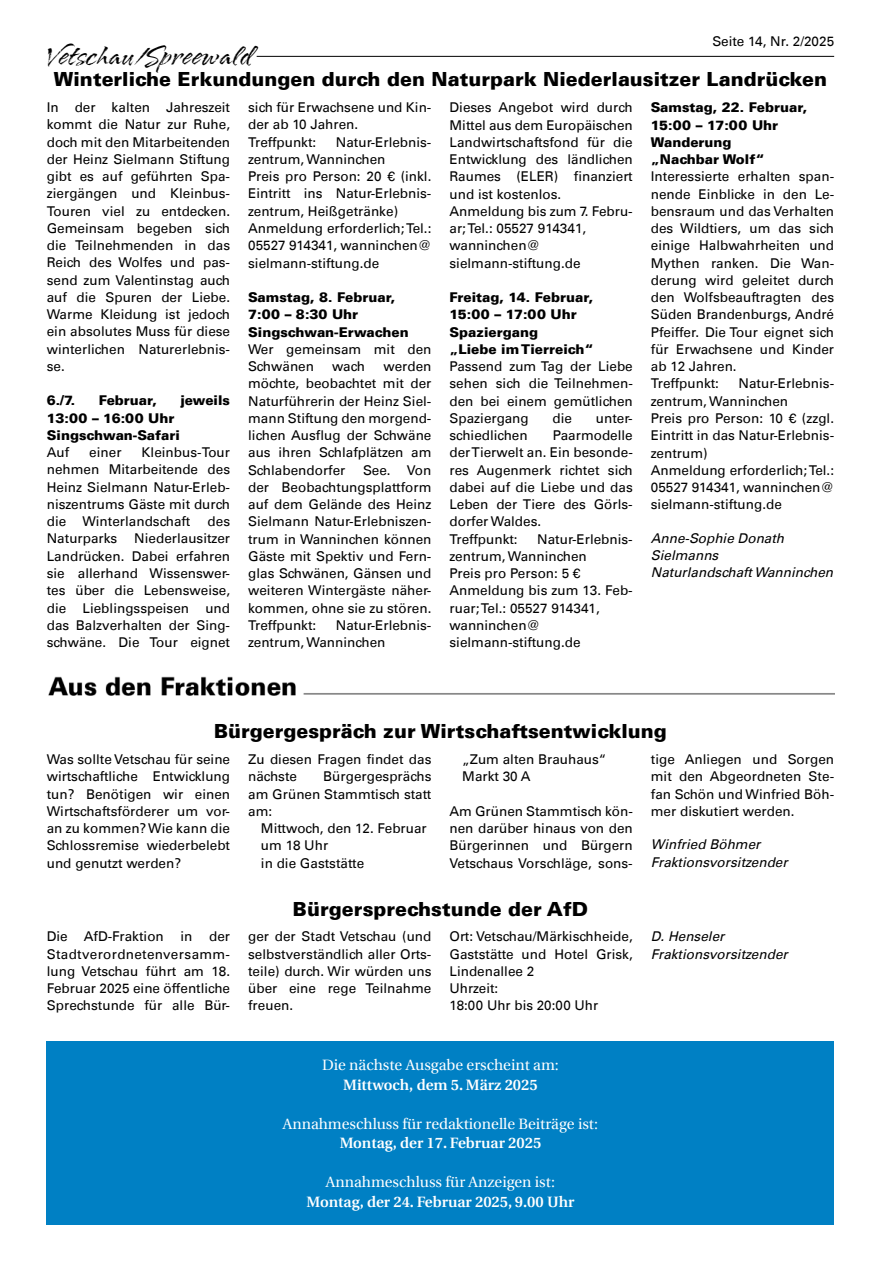
<style>
.page{position:relative;width:881px;height:1263px;background:#fff}
.page>*{position:absolute;margin:0;border:0;box-sizing:border-box;transform-origin:0 0}
.t1{font:31.5px "Arid ITCTT";color:#000}
.t2{font:900 19.5px "Univers LT";color:#000}
.t3{font:15px "Utopia";color:#fff}
.t4{font:600 15px "Utopia";color:#fff}
.t5{font:13.5px/17.2px "Univers LT";color:#000}
.t6{font:900 13.5px/17.2px "Univers LT";color:#000}
.t7{font:italic 13.5px/17.2px "Univers LT";color:#000}
</style>
<div class="page">
<hr style="left:256px;top:56px;width:577px;height:1px;background:#000">
<img style="left:48px;top:676px;width:785px;height:20px">
<div style="left:47px;top:1041px;width:786px;height:184px;background:#0080c4"></div>
<p class="t5" style="left:712px;top:33px;width:123px">Seite 14, Nr. 2/2025</p>
<h1 class="t1" style="left:47px;top:38px;width:207px">Vetschau/Spreewald</h1>
<h2 class="t2" style="left:54px;top:67px;width:774px">Winterliche Erkundungen durch den Naturpark Niederlausitzer Landrücken</h2>
<p class="t5" style="left:47px;top:99px;width:185px;text-align:justify">In der kalten Jahreszeit kommt die Natur zur Ruhe, doch mit den Mitarbeitenden der Heinz Sielmann Stiftung gibt es auf geführten Spa&shy;ziergängen und Kleinbus-Touren viel zu entdecken.<br>Gemeinsam begeben sich die Teilnehmenden in das Reich des Wolfes und pas&shy;send zum Valentinstag auch auf die Spuren der Liebe.<br>Warme Kleidung ist jedoch ein absolutes Muss für diese winterlichen Naturerlebnis&shy;se.</p>
<p class="t6" style="left:47px;top:392px;width:30px">6./7.</p>
<p class="t6" style="left:99px;top:392px;width:60px">Februar,</p>
<p class="t6" style="left:180px;top:392px;width:51px">jeweils</p>
<p class="t6" style="left:47px;top:409px;width:135px">13:00 – 16:00 Uhr<br>Singschwan-Safari</p>
<p class="t5" style="left:47px;top:444px;width:24px">Auf</p>
<p class="t5" style="left:89px;top:444px;width:34px">einer</p>
<p class="t5" style="left:248px;top:99px;width:185px">sich für Erwachsene und Kin&shy;der ab 10 Jahren.<br>Treffpunkt:</p>
<p class="t6" style="left:650px;top:99px;width:158px">Samstag, 22. Februar,<br>15:00 – 17:00 Uhr<br>Wanderung<br>„Nachbar Wolf“</p>
<p class="t5" style="left:650px;top:168px;width:185px">Interessierte erhalten span&shy;nende Einblicke in den Le&shy;bensraum und das Verhalten des Wildtiers, um das sich einige Halbwahrheiten und<br>Mythen ranken. Die Wan&shy;derung wird geleitet durch den Wolfsbeauftragten des<br>Süden Brandenburgs, André<br>Pfeiffer. Die Tour eignet sich für Erwachsene und Kinder ab 12 Jahren.<br>Treffpunkt:</p>
<p class="t5" style="left:449px;top:99px;width:185px">Dieses Angebot wird durch<br>Mittel aus dem Europäischen<br>Landwirtschaftsfond für die<br>Entwicklung des ländlichen<br>Raumes (ELER) finanziert und ist kostenlos.<br>Anmeldung bis zum 7. Febru&shy;ar; Tel.: 05527 914341, wanninchen@ sielmann-stiftung.de</p>
<p class="t6" style="left:449px;top:288px;width:145px">Freitag, 14. Februar,<br>15:00 – 17:00 Uhr<br>Spaziergang<br>„Liebe im Tierreich“</p>
<p class="t5" style="left:449px;top:358px;width:185px;text-align:justify">Passend zum Tag der Liebe sehen sich die Teilnehmen&shy;den bei einem gemütlichen Spaziergang</p>
<p class="t5" style="left:248px;top:133px;width:185px;text-indent:88px">Natur-Erlebnis&shy;zentrum, Wanninchen<br>Preis pro Person: 20 € (inkl.<br>Eintritt ins Natur-Erlebnis&shy;zentrum, Heißgetränke)<br>Anmeldung erforderlich; Tel.:<br>05527 914341, wanninchen@ sielmann-stiftung.de</p>
<p class="t6" style="left:248px;top:288px;width:162px">Samstag, 8. Februar,<br>7:00 – 8:30 Uhr<br>Singschwan-Erwachen</p>
<p class="t5" style="left:248px;top:340px;width:185px">Wer gemeinsam mit den<br>Schwänen</p>
<p class="t5" style="left:248px;top:358px;width:185px;text-align:justify;text-indent:135px">werden möchte, beobachtet mit der Naturführerin der Heinz Siel&shy;mann Stiftung den morgend&shy;lichen Ausflug der Schwäne aus ihren Schlafplätzen am Schlabendorfer</p>
<p class="t5" style="left:332px;top:358px;width:34px">wach</p>
<p class="t5" style="left:650px;top:375px;width:185px;text-indent:88px">Natur-Erlebnis&shy;zentrum, Wanninchen<br>Preis pro Person: 10 € (zzgl.<br>Eintritt in das Natur-Erlebnis&shy;zentrum)<br>Anmeldung erforderlich; Tel.:<br>05527 914341, wanninchen@ sielmann-stiftung.de</p>
<p class="t7" style="left:650px;top:529px;width:184px">Anne-Sophie Donath<br>Sielmanns<br>Naturlandschaft Wanninchen</p>
<p class="t5" style="left:552px;top:410px;width:21px">die</p>
<p class="t5" style="left:595px;top:410px;width:38px">unter-</p>
<p class="t5" style="left:449px;top:427px;width:185px;text-indent:103px">Paarmodelle der Tierwelt an. Ein besonde&shy;res Augenmerk richtet sich dabei auf die Liebe und das<br>Leben der Tiere des Görls&shy;dorfer Waldes.<br>Treffpunkt:</p>
<p class="t5" style="left:449px;top:427px;width:80px">schiedlichen</p>
<p class="t5" style="left:47px;top:444px;width:185px;text-align:justify;text-indent:95px">Kleinbus-Tour nehmen Mitarbeitende des Heinz Sielmann Natur-Erleb&shy;niszentrums Gäste mit durch die Winterlandschaft</p>
<p class="t5" style="left:248px;top:461px;width:185px;text-align:justify;text-indent:115px">See. Von der Beobachtungsplattform auf dem Gelände des Heinz Sielmann Natur-Erlebniszen&shy;trum in Wanninchen können Gäste mit Spektiv und Fern&shy;glas Schwänen, Gänsen und weiteren Wintergäste näher&shy;kommen, ohne sie zu stören.<br>Treffpunkt:</p>
<p class="t5" style="left:207px;top:513px;width:24px">des</p>
<p class="t5" style="left:47px;top:530px;width:72px">Naturparks</p>
<p class="t5" style="left:47px;top:530px;width:185px;text-align:justify;text-indent:87px">Niederlausitzer Landrücken. Dabei erfahren sie allerhand Wissenswer&shy;tes über die Lebensweise, die Lieblingsspeisen und das Balzverhalten der Sing&shy;schwäne. Die Tour eignet</p>
<p class="t5" style="left:449px;top:530px;width:185px;text-indent:88px">Natur-Erlebnis&shy;zentrum, Wanninchen<br>Preis pro Person: 5 €<br>Anmeldung bis zum 13. Feb&shy;ruar; Tel.: 05527 914341, wanninchen@ sielmann-stiftung.de</p>
<p class="t5" style="left:248px;top:616px;width:185px;text-indent:88px">Natur-Erlebnis&shy;zentrum, Wanninchen</p>
<h2 class="t2" style="left:214px;top:719px;width:454px">Bürgergespräch zur Wirtschaftsentwicklung</h2>
<p class="t5" style="left:47px;top:751px;width:185px;text-align:justify">Was sollte Vetschau für seine wirtschaftliche Entwicklung tun? Benötigen wir einen Wirtschaftsförderer um vor&shy;an zu kommen? Wie kann die Schlossremise wiederbelebt und genutzt werden?</p>
<p class="t5" style="left:248px;top:751px;width:185px">Zu diesen Fragen findet das nächste</p>
<p class="t5" style="left:650px;top:751px;width:185px;text-align:justify">tige Anliegen und Sorgen mit den Abgeordneten Ste&shy;fan Schön und Winfried Böh&shy;mer diskutiert werden.</p>
<p class="t7" style="left:650px;top:836px;width:138px">Winfried Böhmer<br>Fraktionsvorsitzender</p>
<p class="t5" style="left:462px;top:751px;width:146px">„Zum alten Brauhaus“<br>Markt 30 A</p>
<p class="t5" style="left:449px;top:803px;width:185px;text-align:justify">Am Grünen Stammtisch kön&shy;nen darüber hinaus von den Bürgerinnen und Bürgern Vetschaus Vorschläge, sons-</p>
<p class="t5" style="left:248px;top:768px;width:185px;text-align:justify;text-indent:75px">Bürgergesprächs am Grünen Stammtisch statt am:</p>
<p class="t5" style="left:261px;top:820px;width:167px">Mittwoch, den 12. Februar um 18 Uhr<br>in die Gaststätte</p>
<h2 class="t2" style="left:293px;top:896px;width:296px">Bürgersprechstunde der AfD</h2>
<p class="t5" style="left:47px;top:928px;width:185px;text-align:justify">Die AfD-Fraktion in der Stadtverordnetenversamm&shy;lung Vetschau führt am 18.<br>Februar 2025 eine öffentliche Sprechstunde für alle Bür-</p>
<p class="t5" style="left:248px;top:928px;width:185px;text-align:justify">ger der Stadt Vetschau (und selbstverständlich aller Orts&shy;teile) durch. Wir würden uns über eine rege Teilnahme freuen.</p>
<p class="t5" style="left:449px;top:928px;width:185px">Ort: Vetschau/Märkischheide,<br>Gaststätte und Hotel Grisk,<br>Lindenallee 2<br>Uhrzeit:<br>18:00 Uhr bis 20:00 Uhr</p>
<p class="t7" style="left:650px;top:928px;width:138px">D. Henseler<br>Fraktionsvorsitzender</p>
<p class="t3" style="left:322px;top:1057px;width:238px">Die nächste Ausgabe erscheint am:</p>
<p class="t4" style="left:343px;top:1076px;width:196px">Mittwoch, dem 5. März 2025</p>
<p class="t3" style="left:283px;top:1115px;width:316px">Annahmeschluss für redaktionelle Beiträge ist:</p>
<p class="t4" style="left:339px;top:1135px;width:203px">Montag, der 17. Februar 2025</p>
<p class="t3" style="left:326px;top:1174px;width:230px">Annahmeschluss für Anzeigen ist:</p>
<p class="t4" style="left:306px;top:1193px;width:269px">Montag, der 24. Februar 2025, 9.00 Uhr</p>
</div>
